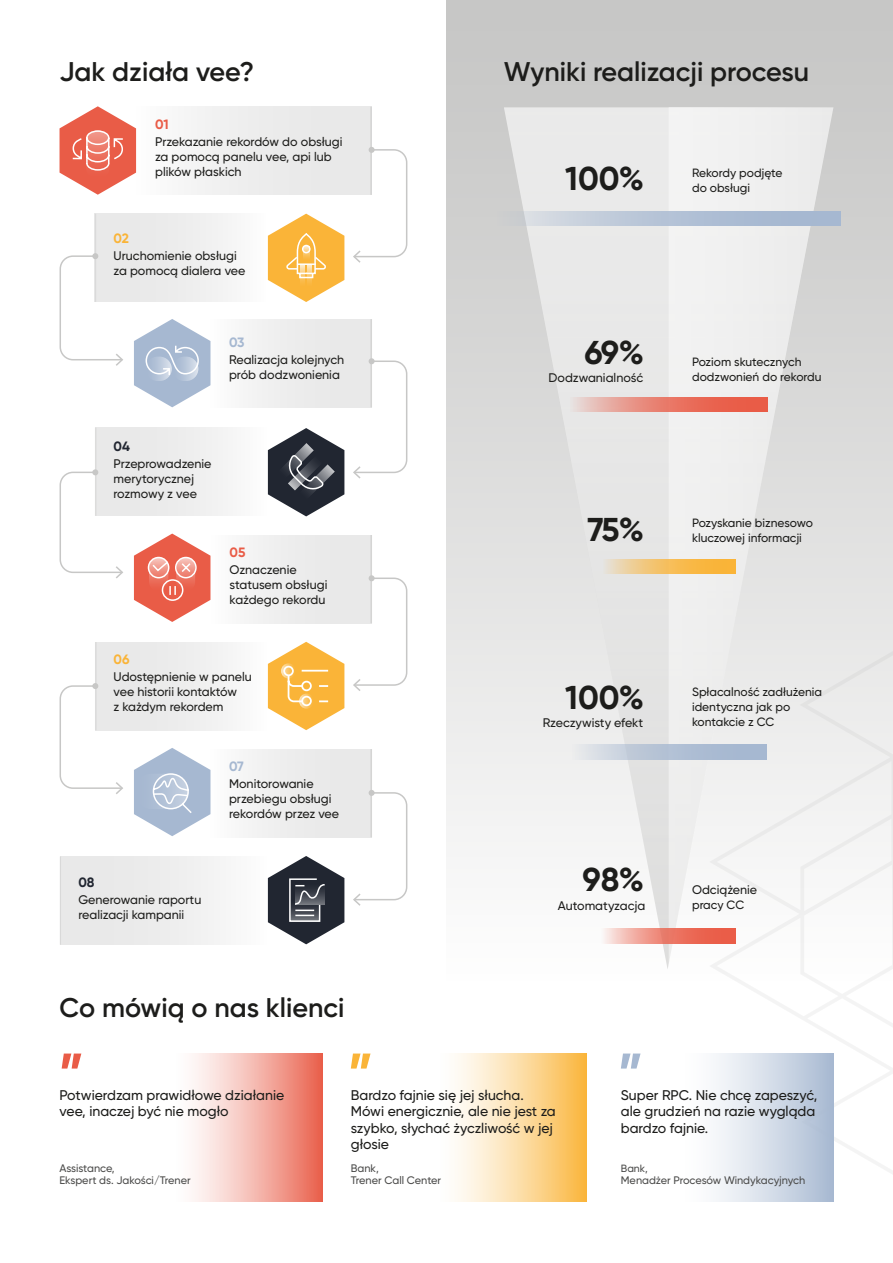
<style>
.page{position:relative;width:893px;height:1263px;background:#fff}
.page>*{position:absolute;margin:0;border:0;box-sizing:border-box;transform-origin:0 0}
.Naglowek_H2{font:700 33px "Gilroy";color:#1d1d1b}
.Styl_akapitowy_2{font:600 27px "Gilroy";color:#1d1d1b}
._18_18_SemiBold{font:600 27px "Gilroy";color:#1d1d1b}
._9_36_11_Medium{font:500 14.1px/16.5px "Gilroy";color:#1d1d1b}
.Naglowek_H2-2{font:700 13.5px "Gilroy";color:#e95c47}
.Naglowek_H2-3{font:700 13.5px "Gilroy";color:#fab438}
.Naglowek_H2-4{font:700 13.5px "Gilroy";color:#212631}
.Naglowek_H2-5{font:700 13.5px "Gilroy";color:#a6b8d1}
._8_32_10_Medium_L{font:500 12.45px/15px "Gilroy";color:#1d1d1b}
._8_32_10_Medium_R{font:500 12.45px "Gilroy";color:#1d1d1b}
._8_32_10_Medium_L-2{font:500 12px/15px "Gilroy";color:#1d1d1b}
._7_28_8_Medium{font:500 10.95px "Gilroy";color:#4b4b4a}
.Basic{font:500 10.5px "Gilroy";color:#4b4b4a}
</style>
<div class="page">
<div style="left:446px;top:0;width:447px;height:981px;background:linear-gradient(to bottom,#c3c3c2,#fcfcfc)"></div>
<svg style="left:504px;top:107px;width:205px;height:862px;fill:#e9e9e8"></svg>
<svg style="left:669px;top:107px;width:164px;height:860px;fill:#eee"></svg>
<svg style="left:709px;top:601px;width:184px;height:575px;fill:#f4f4f4"></svg>
<div style="left:438px;top:1053px;width:149px;height:149px;background:linear-gradient(to right,#fff,#fab947)"></div>
<div style="left:684px;top:1053px;width:149px;height:149px;background:linear-gradient(to right,#fff,#adbdd4)"></div>
<div style="left:174px;top:1053px;width:149px;height:149px;background:linear-gradient(to right,#fff,#ea6955)"></div>
<svg style="left:62px;top:1053px;width:19px;height:15px"></svg>
<svg style="left:351px;top:1053px;width:19px;height:15px"></svg>
<svg style="left:621px;top:1053px;width:19px;height:15px"></svg>
<svg style="left:497px;top:211px;width:344px;height:15px;background:#b8c4d6"></svg>
<svg style="left:570px;top:397px;width:197px;height:14px;background:#e88576"></svg>
<svg style="left:603px;top:560px;width:133px;height:14px;background:#f3c26b"></svg>
<svg style="left:572px;top:744px;width:194px;height:16px;background:#bac7d8"></svg>
<svg style="left:602px;top:928px;width:134px;height:15px;background:#ee8b7c"></svg>
<div style="left:137px;top:107px;width:235px;height:88px;background:#e9e9e9"></div>
<svg style="left:60px;top:106px;width:76px;height:89px"></svg>
<svg style="left:86px;top:130px;width:24px;height:50px"></svg>
<div style="left:95px;top:213px;width:171px;height:89px;background:#e9e9e9"></div>
<svg style="left:268px;top:214px;width:76px;height:88px"></svg>
<hr style="left:95px;top:214px;width:1px;height:88px;background:#c7c7c6">
<div style="left:95px;top:427px;width:171px;height:89px;background:#e9e9e9"></div>
<hr style="left:95px;top:428px;width:1px;height:88px;background:#c7c7c6">
<div style="left:95px;top:642px;width:171px;height:88px;background:#e9e9e9"></div>
<hr style="left:95px;top:642px;width:1px;height:88px;background:#c7c7c6">
<div style="left:60px;top:856px;width:206px;height:88px;background:#e9e9e9"></div>
<svg style="left:268px;top:856px;width:76px;height:88px"></svg>
<hr style="left:60px;top:856px;width:1px;height:89px;background:#c7c7c6">
<svg style="left:59px;top:253px;width:64px;height:113px"></svg>
<svg style="left:59px;top:469px;width:64px;height:110px"></svg>
<svg style="left:59px;top:683px;width:65px;height:111px"></svg>
<div style="left:210px;top:319px;width:162px;height:88px;background:#e9e9e9"></div>
<svg style="left:134px;top:319px;width:76px;height:88px"></svg>
<hr style="left:371px;top:319px;width:1px;height:88px;background:#c7c7c6">
<div style="left:212px;top:535px;width:160px;height:88px;background:#e9e9e9"></div>
<svg style="left:134px;top:534px;width:76px;height:88px"></svg>
<hr style="left:371px;top:535px;width:1px;height:88px;background:#c7c7c6">
<div style="left:210px;top:749px;width:162px;height:88px;background:#e9e9e9"></div>
<svg style="left:134px;top:748px;width:76px;height:88px"></svg>
<hr style="left:371px;top:749px;width:1px;height:88px;background:#c7c7c6">
<svg style="left:353px;top:147px;width:55px;height:116px"></svg>
<svg style="left:352px;top:358px;width:56px;height:121px"></svg>
<svg style="left:352px;top:575px;width:56px;height:116px"></svg>
<svg style="left:352px;top:790px;width:56px;height:116px"></svg>
<svg style="left:268px;top:428px;width:76px;height:88px"></svg>
<hr style="left:370px;top:107px;width:2px;height:88px;background:#c7c7c6">
<svg style="left:268px;top:642px;width:76px;height:88px"></svg>
<p class="Styl_akapitowy_2" style="left:60px;top:55px;width:196px">Jak działa vee?</p>
<p class="Styl_akapitowy_2" style="left:504px;top:55px;width:307px">Wyniki realizacji procesu</p>
<p class="Naglowek_H2-2" style="left:155px;top:116px;width:15px">01</p>
<p class="Naglowek_H2-3" style="left:114px;top:230px;width:17px">02</p>
<p class="_8_32_10_Medium_L" style="left:155px;top:134px;width:189px">Przekazanie rekordów do obsługi za pomocą panelu vee, api lub plików płaskich</p>
<p class="_8_32_10_Medium_L" style="left:114px;top:248px;width:133px">Uruchomienie obsługi za pomocą dialera vee</p>
<p class="Naglowek_H2-5" style="left:229px;top:333px;width:17px">03</p>
<p class="_8_32_10_Medium_L" style="left:229px;top:352px;width:117px">Realizacja kolejnych prób dodzwonienia</p>
<p class="Naglowek_H2-4" style="left:114px;top:437px;width:18px">04</p>
<p class="_8_32_10_Medium_L" style="left:114px;top:456px;width:99px">Przeprowadzenie merytorycznej rozmowy z vee</p>
<p class="Naglowek_H2-2" style="left:230px;top:544px;width:17px">05</p>
<p class="_8_32_10_Medium_L" style="left:230px;top:562px;width:99px">Oznaczenie statusem obsługi każdego rekordu</p>
<p class="Naglowek_H2-3" style="left:114px;top:651px;width:17px">06</p>
<p class="_8_32_10_Medium_L" style="left:114px;top:669px;width:140px">Udostępnienie w panelu vee historii kontaktów<br>z każdym rekordem</p>
<p class="Naglowek_H2-5" style="left:229px;top:757px;width:16px">07</p>
<p class="Naglowek_H2-4" style="left:78px;top:873px;width:18px">08</p>
<p class="_8_32_10_Medium_L" style="left:78px;top:892px;width:124px">Generowanie raportu realizacji kampanii</p>
<p class="_8_32_10_Medium_L" style="left:229px;top:776px;width:112px">Monitorowanie przebiegu obsługi rekordów przez vee</p>
<p class="_18_18_SemiBold" style="left:60px;top:990px;width:286px">Co mówią o nas klienci</p>
<p class="Naglowek_H2" style="left:565px;top:158px;width:80px">100%</p>
<p class="_8_32_10_Medium_L-2" style="left:692px;top:165px;width:92px">Rekordy podjęte</p>
<p class="_8_32_10_Medium_L-2" style="left:692px;top:180px;width:59px">do obsługi</p>
<p class="Naglowek_H2" style="left:584px;top:332px;width:61px">69%</p>
<p class="_8_32_10_Medium_R" style="left:549px;top:370px;width:96px">Dodzwanialność</p>
<p class="_8_32_10_Medium_L-2" style="left:692px;top:354px;width:131px">Poziom skutecznych dodzwonień do rekordu</p>
<p class="Naglowek_H2" style="left:587px;top:509px;width:58px">75%</p>
<p class="_8_32_10_Medium_L-2" style="left:692px;top:516px;width:122px">Pozyskanie biznesowo kluczowej informacji</p>
<p class="Naglowek_H2" style="left:565px;top:676px;width:80px">100%</p>
<p class="_8_32_10_Medium_L-2" style="left:692px;top:685px;width:132px">Spłacalność zadłużenia</p>
<p class="_8_32_10_Medium_L-2" style="left:692px;top:700px;width:100px">identyczna jak po</p>
<p class="_8_32_10_Medium_R" style="left:543px;top:715px;width:102px">Rzeczywisty efekt</p>
<p class="_8_32_10_Medium_L-2" style="left:692px;top:715px;width:84px">kontakcie z CC</p>
<p class="Naglowek_H2" style="left:583px;top:859px;width:63px">98%</p>
<p class="_8_32_10_Medium_R" style="left:558px;top:898px;width:89px">Automatyzacja</p>
<p class="_8_32_10_Medium_L" style="left:692px;top:882px;width:67px">Odciążenie</p>
<p class="_8_32_10_Medium_L-2" style="left:692px;top:897px;width:54px">pracy CC</p>
<p class="_9_36_11_Medium" style="left:60px;top:1086px;width:226px">Potwierdzam prawidłowe działanie vee, inaczej być nie mogło</p>
<p class="_7_28_8_Medium" style="left:60px;top:1162px;width:57px">Assistance,</p>
<p class="_7_28_8_Medium" style="left:60px;top:1174px;width:133px">Ekspert ds. Jakości/Trener</p>
<p class="_9_36_11_Medium" style="left:351px;top:1086px;width:206px">Bardzo fajnie się jej słucha.<br>Mówi energicznie, ale nie jest za szybko, słychać życzliwość w jej głosie</p>
<p class="_7_28_8_Medium" style="left:351px;top:1162px;width:30px">Bank,</p>
<p class="_7_28_8_Medium" style="left:351px;top:1174px;width:92px">Trener Call Center</p>
<p class="_9_36_11_Medium" style="left:621px;top:1086px;width:198px">Super RPC. Nie chcę zapeszyć, ale grudzień na razie wygląda bardzo fajnie.</p>
<p class="Basic" style="left:621px;top:1162px;width:29px">Bank,</p>
<p class="_7_28_8_Medium" style="left:621px;top:1173px;width:186px">Menadżer Procesów Windykacyjnych</p>
</div>
